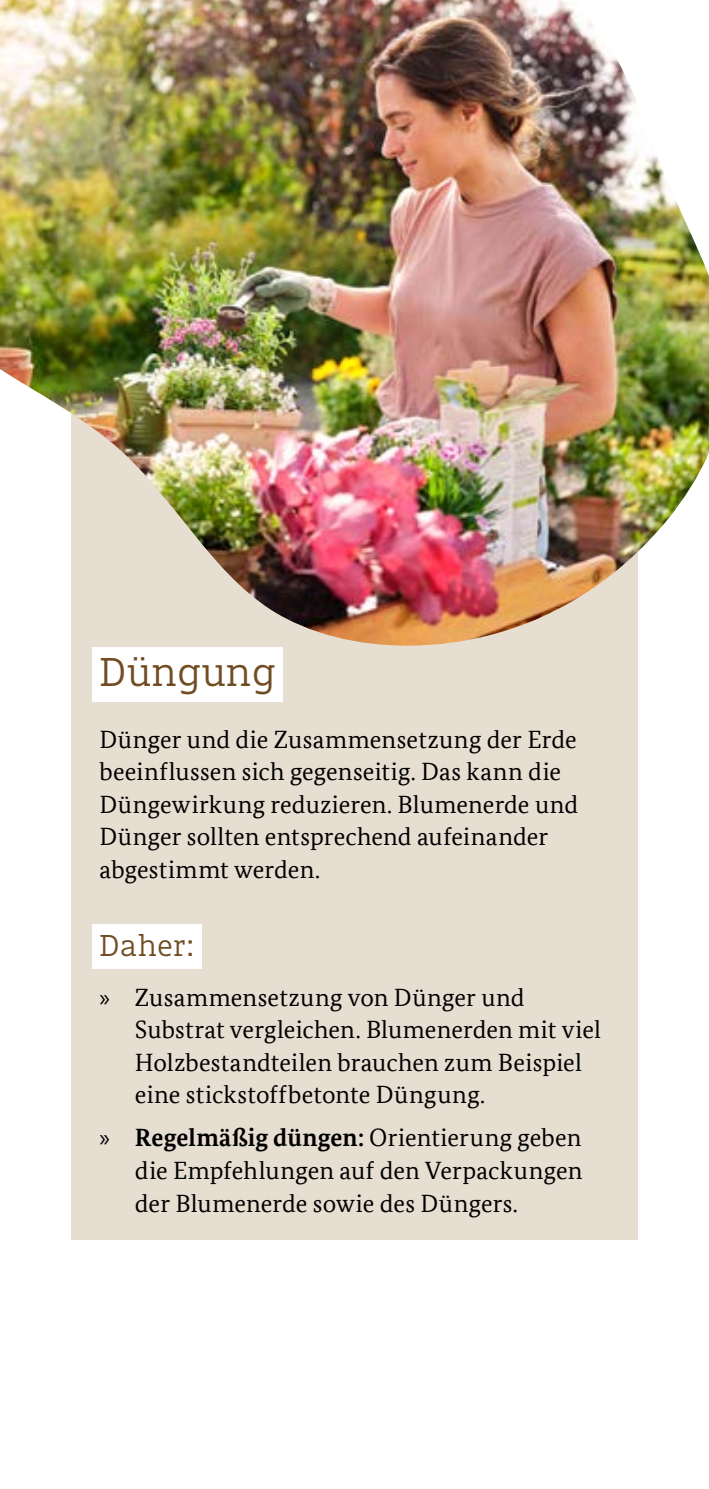
<style>
.page{position:relative;width:709px;height:1489px;background:#fff}
.page>*{position:absolute;margin:0;border:0;box-sizing:border-box;transform-origin:0 0}
.t1{font:40px "Dico Slab";color:#704c22}
.t2{font:30px "Dico Slab";color:#704c22}
.p_Fließtext{font:25px/32.5px "Bundes Serif Office";letter-spacing:.005em;color:#000}
.s1{font-family:"Myriad Pro"}
.s2{font-weight:700}
</style>
<div class="page">
<div style="left:71px;top:398px;width:567px;height:841px;background:#e7ded2"></div>
<div style="left:92px;top:647px;width:191px;height:54px;background:#fff"></div>
<div style="left:92px;top:924px;width:110px;height:44px;background:#fff"></div>
<img style="left:0;top:0;width:709px;height:645px">
<h2 class="t1" style="left:99px;top:646px;width:178px">Düngung</h2>
<p class="p_Fließtext" style="left:99px;top:723px;width:480px">Dünger und die Zusammensetzung der Erde beeinflussen sich gegenseitig. Das kann die Düngewirkung reduzieren. Blumenerde und Dünger sollten entsprechend aufeinander abgestimmt werden.</p>
<h3 class="t2" style="left:99px;top:925px;width:97px">Daher:</h3>
<p class="p_Fließtext" style="left:135px;top:980px;width:468px;text-indent:-35px"><span class="s1">»</span> Zusammensetzung von Dünger und Substrat vergleichen. Blumenerden mit viel Holzbestandteilen brauchen zum Beispiel eine stickstoffbetonte Düngung.</p>
<p class="p_Fließtext" style="left:135px;top:1121px;width:449px;text-align:justify;text-indent:-35px"><span class="s1">»</span> <span class="s2">Regelmäßig düngen:</span> Orientierung geben die Empfehlungen auf den Verpackungen der Blumenerde sowie des Düngers.</p>
</div>
